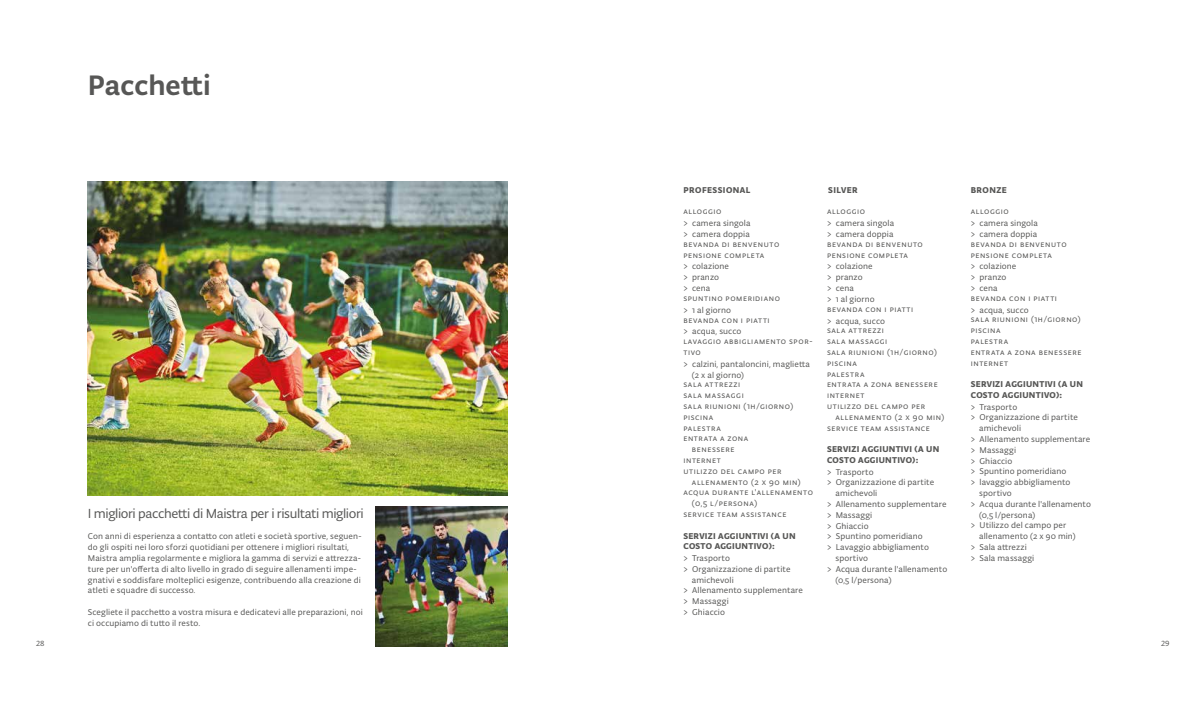
<style>
.page{position:relative;width:1191px;height:709px;background:#fff}
.page>*{position:absolute;margin:0;border:0;box-sizing:border-box;transform-origin:0 0}
.t1{font:500 30px "Typonine Sans Pro";color:#575756}
.t2{font:14px "Typonine Sans Pro";letter-spacing:-.03em;color:#575756}
.t3{font:9px/10.8px "Typonine Sans Pro";letter-spacing:.02em;color:#575756}
.t4{font:9px/10.8px "Typonine Sans Pro";letter-spacing:.065em;color:#575756}
.t5{font:9px/11.8px "Typonine Sans Pro";letter-spacing:.06em;color:#575756}
.t6{font:700 9px/10.7px "Typonine Sans Pro";letter-spacing:.03em;color:#575756}
.t7{font:9px/11.8px "Typonine Sans Pro";letter-spacing:.055em;color:#575756}
.t8{font:9px "Typonine Sans Pro";letter-spacing:.07em;color:#575756}
.t9{font:700 9px "Typonine Sans Pro";letter-spacing:.05em;color:#575756}
.t10{font:8px "Typonine Sans Pro";color:#575756}
</style>
<div class="page">
<img style="left:376px;top:506px;width:131px;height:140px">
<img style="left:88px;top:181px;width:419px;height:314px">
<h1 class="t1" style="left:88px;top:67px;width:124px">Pacchetti</h1>
<h2 class="t2" style="left:88px;top:505px;width:277px">I migliori pacchetti di Maistra per i risultati migliori</h2>
<p class="t3" style="left:88px;top:531px;width:276px">Con anni di esperienza a contatto con atleti e società sportive, seguen&shy;do gli ospiti nei loro sforzi quotidiani per ottenere i migliori risultati, Maistra amplia regolarmente e migliora la gamma di servizi e attrezza&shy;ture per un'offerta di alto livello in grado di seguire allenamenti impe&shy;gnativi e soddisfare molteplici esigenze, contribuendo alla creazione di atleti e squadre di successo.</p>
<p class="t3" style="left:88px;top:606px;width:276px">Scegliete il pacchetto a vostra misura e dedicatevi alle preparazioni, noi ci occupiamo di tutto il resto.</p>
<p class="t9" style="left:683px;top:184px;width:68px">PROFESSIONAL</p>
<p class="t6" style="left:828px;top:184px;width:31px">SILVER</p>
<p class="t6" style="left:970px;top:184px;width:38px">BRONZE</p>
<p class="t3" style="left:683px;top:205px;width:69px;line-height:11.8px">alloggio<br>&gt; camera singola</p>
<p class="t5" style="left:683px;top:229px;width:97px;line-height:9.8px">&gt; camera doppia bevanda di benvenuto</p>
<p class="t5" style="left:683px;top:249px;width:83px">pensione completa &gt; colazione</p>
<p class="t3" style="left:683px;top:272px;width:37px">&gt; pranzo &gt; cena</p>
<p class="t5" style="left:683px;top:292px;width:98px">spuntino pomeridiano &gt; 1 al giorno</p>
<p class="t7" style="left:683px;top:313px;width:88px">bevanda con i piatti &gt; acqua, succo</p>
<p class="t4" style="left:683px;top:336px;width:131px">lavaggio abbigliamento spor&shy;tivo</p>
<p class="t3" style="left:692px;top:358px;width:120px;text-indent:-9px">&gt; calzini, pantaloncini, maglietta (2 x al giorno)</p>
<p class="t8" style="left:683px;top:379px;width:58px">sala attrezzi</p>
<p class="t8" style="left:683px;top:390px;width:62px">sala massaggi</p>
<p class="t4" style="left:683px;top:400px;width:111px">sala riunioni (1h/giorno)</p>
<p class="t3" style="left:683px;top:411px;width:31px">piscina</p>
<p class="t3" style="left:683px;top:422px;width:39px">palestra</p>
<p class="t4" style="left:683px;top:433px;width:66px">entrata a zona</p>
<p class="t5" style="left:692px;top:443px;width:44px">benessere</p>
<p class="t5" style="left:683px;top:454px;width:39px">internet</p>
<p class="t4" style="left:683px;top:465px;width:100px">utilizzo del campo per</p>
<p class="t4" style="left:692px;top:476px;width:110px">allenamento (2 x 90 min)</p>
<p class="t4" style="left:683px;top:487px;width:131px">acqua durante l'allenamento</p>
<p class="t3" style="left:692px;top:498px;width:67px">(0,5 l/persona)</p>
<p class="t4" style="left:683px;top:508px;width:104px">service team assistance</p>
<p class="t6" style="left:683px;top:530px;width:114px">SERVIZI AGGIUNTIVI (A UN<br>COSTO AGGIUNTIVO):</p>
<p class="t3" style="left:683px;top:552px;width:48px">&gt; Trasporto</p>
<p class="t3" style="left:683px;top:563px;width:109px">&gt; Organizzazione di partite</p>
<p class="t3" style="left:692px;top:574px;width:43px">amichevoli</p>
<p class="t3" style="left:683px;top:585px;width:121px">&gt; Allenamento supplementare</p>
<p class="t3" style="left:683px;top:596px;width:47px">&gt; Massaggi</p>
<p class="t3" style="left:683px;top:606px;width:43px">&gt; Ghiaccio</p>
<p class="t3" style="left:970px;top:205px;width:69px;line-height:11.8px">alloggio<br>&gt; camera singola</p>
<p class="t5" style="left:970px;top:229px;width:97px;line-height:9.8px">&gt; camera doppia bevanda di benvenuto</p>
<p class="t5" style="left:970px;top:249px;width:83px">pensione completa &gt; colazione</p>
<p class="t3" style="left:970px;top:272px;width:37px">&gt; pranzo &gt; cena</p>
<p class="t7" style="left:970px;top:292px;width:88px">bevanda con i piatti &gt; acqua, succo</p>
<p class="t4" style="left:970px;top:314px;width:112px">sala riunioni (1h/giorno) piscina<br>palestra<br>entrata a zona benessere internet</p>
<p class="t6" style="left:970px;top:379px;width:114px">SERVIZI AGGIUNTIVI (A UN<br>COSTO AGGIUNTIVO):</p>
<p class="t3" style="left:970px;top:401px;width:48px">&gt; Trasporto</p>
<p class="t3" style="left:970px;top:412px;width:109px">&gt; Organizzazione di partite</p>
<p class="t3" style="left:979px;top:423px;width:43px">amichevoli</p>
<p class="t3" style="left:970px;top:433px;width:121px">&gt; Allenamento supplementare</p>
<p class="t3" style="left:970px;top:444px;width:47px">&gt; Massaggi</p>
<p class="t3" style="left:970px;top:455px;width:43px">&gt; Ghiaccio</p>
<p class="t3" style="left:970px;top:466px;width:97px">&gt; Spuntino pomeridiano</p>
<p class="t3" style="left:970px;top:477px;width:101px">&gt; lavaggio abbigliamento</p>
<p class="t3" style="left:979px;top:487px;width:34px">sportivo</p>
<p class="t3" style="left:970px;top:498px;width:122px">&gt; Acqua durante l'allenamento</p>
<p class="t3" style="left:979px;top:509px;width:58px">(0,5 l/persona)</p>
<p class="t3" style="left:970px;top:520px;width:97px">&gt; Utilizzo del campo per</p>
<p class="t3" style="left:979px;top:531px;width:98px">allenamento (2 x 90 min)</p>
<p class="t3" style="left:970px;top:541px;width:58px">&gt; Sala attrezzi</p>
<p class="t3" style="left:970px;top:552px;width:65px">&gt; Sala massaggi</p>
<p class="t3" style="left:827px;top:205px;width:69px;line-height:11.8px">alloggio<br>&gt; camera singola</p>
<p class="t7" style="left:827px;top:229px;width:97px;line-height:9.8px">&gt; camera doppia bevanda di benvenuto</p>
<p class="t5" style="left:827px;top:249px;width:83px">pensione completa &gt; colazione</p>
<p class="t3" style="left:827px;top:272px;width:49px">&gt; pranzo<br>&gt; cena<br>&gt; 1 al giorno</p>
<p class="t7" style="left:827px;top:303px;width:88px">bevanda con i piatti &gt; acqua, succo</p>
<p class="t4" style="left:827px;top:325px;width:112px">sala attrezzi<br>sala massaggi<br>sala riunioni (1h/giorno) piscina<br>palestra<br>entrata a zona benessere internet<br>utilizzo del campo per</p>
<p class="t4" style="left:827px;top:411px;width:119px;text-indent:9px">allenamento (2 x 90 min) service team assistance</p>
<p class="t6" style="left:827px;top:444px;width:114px">SERVIZI AGGIUNTIVI (A UN<br>COSTO AGGIUNTIVO):</p>
<p class="t3" style="left:827px;top:466px;width:48px">&gt; Trasporto</p>
<p class="t3" style="left:827px;top:477px;width:109px">&gt; Organizzazione di partite</p>
<p class="t3" style="left:835px;top:488px;width:43px">amichevoli</p>
<p class="t3" style="left:827px;top:498px;width:121px">&gt; Allenamento supplementare</p>
<p class="t3" style="left:827px;top:509px;width:47px">&gt; Massaggi</p>
<p class="t3" style="left:827px;top:520px;width:43px">&gt; Ghiaccio</p>
<p class="t3" style="left:827px;top:531px;width:97px">&gt; Spuntino pomeridiano</p>
<p class="t3" style="left:827px;top:542px;width:103px">&gt; Lavaggio abbigliamento</p>
<p class="t3" style="left:835px;top:552px;width:34px">sportivo</p>
<p class="t3" style="left:827px;top:563px;width:122px">&gt; Acqua durante l'allenamento</p>
<p class="t3" style="left:835px;top:574px;width:58px">(0,5 l/persona)</p>
<p class="t10" style="left:36px;top:638px;width:10px">28</p>
<p class="t10" style="left:1161px;top:638px;width:10px">29</p>
</div>
